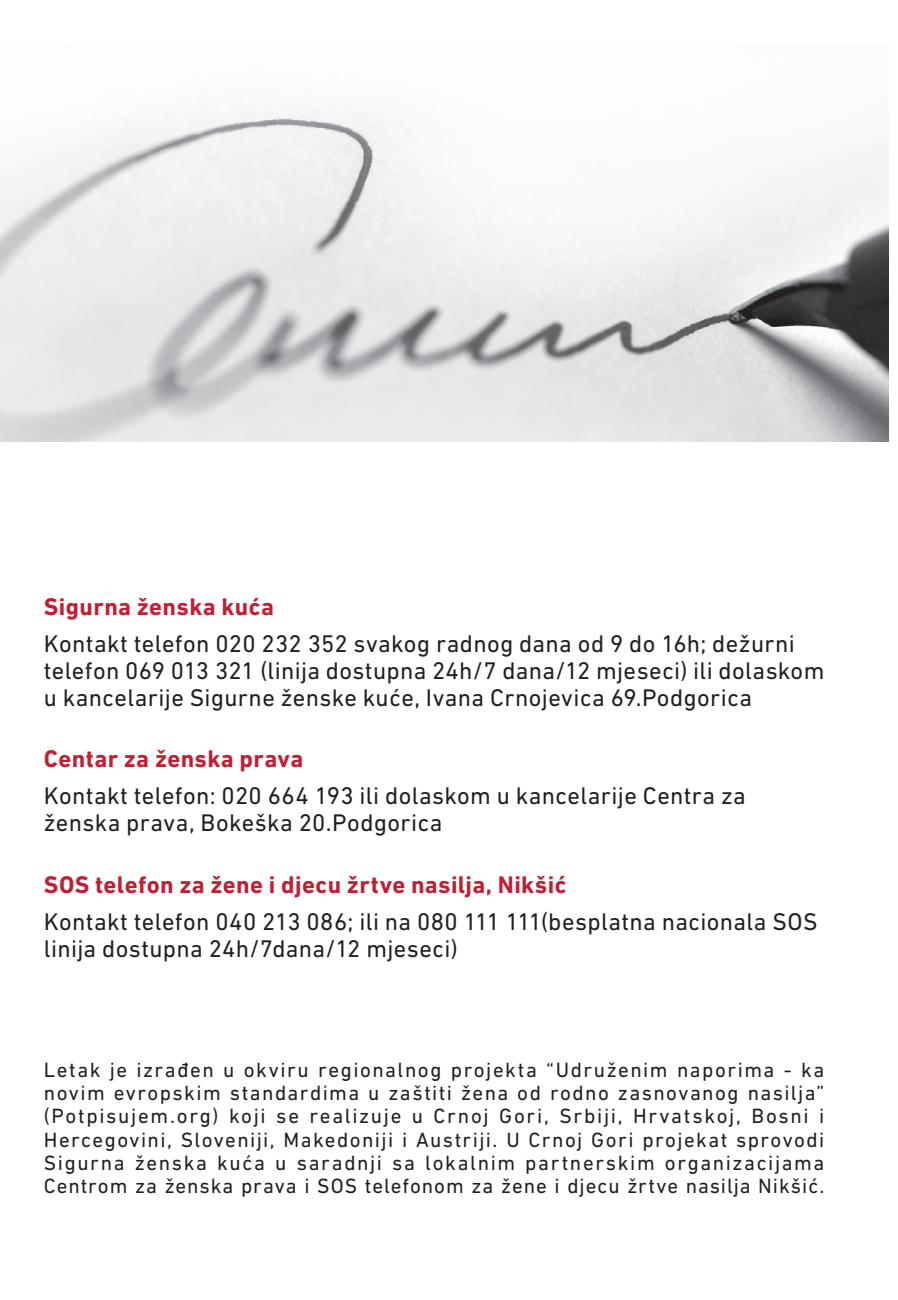
<style>
.page{position:relative;width:898px;height:1300px;background:#fff}
.page>*{position:absolute;margin:0;border:0;box-sizing:border-box;transform-origin:0 0}
.t1{font:24.5px/26.9px "DIN Next LT Pro";letter-spacing:.015em;color:#231f20}
.t2{font:700 24.5px "DIN Next LT Pro";letter-spacing:.015em;color:#c11f34}
.t3{font:21px/23.1px "DIN Next LT Pro";letter-spacing:.045em;color:#231f20;text-align:justify}
</style>
<div class="page">
<img style="left:0;top:104px;width:888px;height:337px">
<p class="t2" style="left:44px;top:592px;width:232px">Sigurna ženska kuća</p>
<p class="t1" style="left:44px;top:629px;width:782px">Kontakt telefon 020 232 352 svakog radnog dana od 9 do 16h; dežurni telefon 069 013 321 (linija dostupna 24h/7 dana/12 mjeseci) ili dolaskom u kancelarije Sigurne ženske kuće, Ivana Crnojevica 69.Podgorica</p>
<p class="t2" style="left:44px;top:745px;width:261px">Centar za ženska prava</p>
<p class="t1" style="left:44px;top:782px;width:704px">Kontakt telefon: 020 664 193 ili dolaskom u kancelarije Centra za ženska prava, Bokeška 20.Podgorica</p>
<p class="t2" style="left:44px;top:870px;width:524px">SOS telefon za žene i djecu žrtve nasilja, Nikšić</p>
<p class="t1" style="left:44px;top:908px;width:775px">Kontakt telefon 040 213 086; ili na 080 111 111(besplatna nacionala SOS linija dostupna 24h/7dana/12 mjeseci)</p>
<p class="t3" style="left:44px;top:1058px;width:782px">Letak je izrađen u okviru regionalnog projekta “Udruženim naporima - ka novim evropskim standardima u zaštiti žena od rodno zasnovanog nasilja” (Potpisujem.org) koji se realizuje u Crnoj Gori, Srbiji, Hrvatskoj, Bosni i Hercegovini, Sloveniji, Makedoniji i Austriji. U Crnoj Gori projekat sprovodi Sigurna ženska kuća u saradnji sa lokalnim partnerskim organizacijama Centrom za ženska prava i SOS telefonom za žene i djecu žrtve nasilja Nikšić.</p>
</div>
